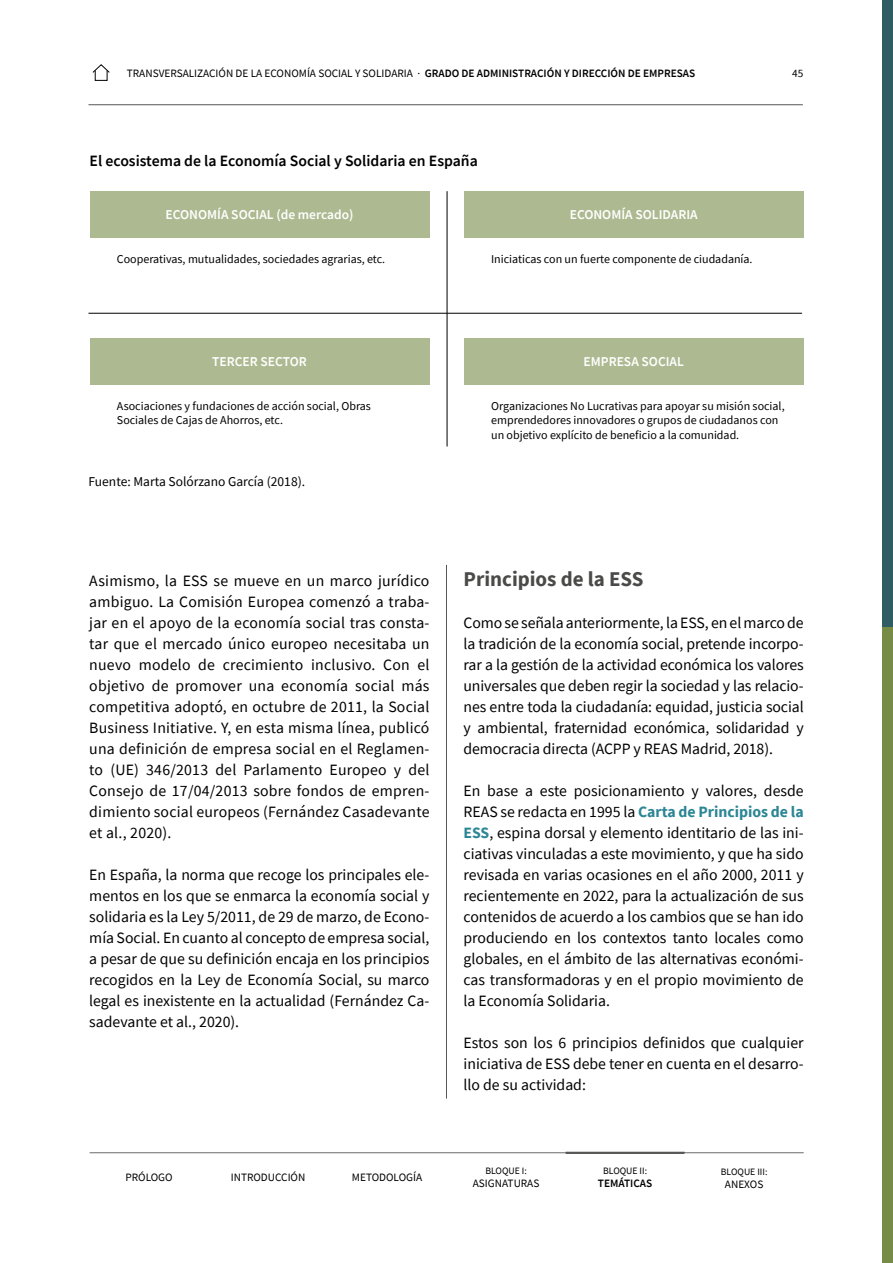
<style>
.page{position:relative;width:893px;height:1263px;background:#fff}
.page>*{position:absolute;margin:0;border:0;box-sizing:border-box;transform-origin:0 0}
.t1{font:700 21px "Source Sans Pro";color:#4a4a49}
.t2{font:15.75px/21px "Source Sans Pro";color:#000;text-align:justify}
.t3{font:600 15.75px "Source Sans Pro";color:#000}
.t4{font:600 13.5px "Source Sans Pro";color:#fff}
.t5{font:13.5px "Source Sans Pro";color:#000}
.t6{font:12px/14.4px "Source Sans Pro";color:#000}
.t7{font:11.25px "Source Sans Pro";color:#000}
.t8{font:600 11.25px "Source Sans Pro";color:#000}
.t9{font:9.75px "Source Sans Pro";color:#000}
.s1{font-weight:600}
.s2{font-weight:700;color:#2d8695}
</style>
<div class="page">
<div style="left:882px;top:523px;width:11px;height:740px;background:#778b46"></div>
<div style="left:882px;top:0;width:11px;height:627px;background:#2f5d63"></div>
<hr style="left:446px;top:565px;width:1px;height:533px;background:#575756">
<div style="left:90px;top:191px;width:339px;height:46px;background:#adb990"></div>
<div style="left:90px;top:338px;width:339px;height:46px;background:#adb990"></div>
<div style="left:464px;top:191px;width:340px;height:46px;background:#adb990"></div>
<div style="left:464px;top:338px;width:340px;height:46px;background:#adb990"></div>
<hr style="left:88px;top:313px;width:714px;height:1px;background:#000">
<hr style="left:447px;top:191px;width:1px;height:255px;background:#000">
<hr style="left:88px;top:104px;width:715px;height:1px;background:#575756">
<hr style="left:90px;top:1152px;width:714px;height:1px;background:#575756">
<hr style="left:566px;top:1152px;width:119px;height:2px;background:#575756">
<div style="left:95px;top:70px;width:13px;height:11px;border:1px solid #000"></div>
<svg style="left:92px;top:64px;width:18px;height:10px"></svg>
<p class="t7" style="left:127px;top:66px;width:570px">TRANSVERSALIZACIÓN DE LA ECONOMÍA SOCIAL Y SOLIDARIA · <span class="s1">GRADO DE ADMINISTRACIÓN Y DIRECCIÓN DE EMPRESAS</span></p>
<p class="t7" style="left:792px;top:66px;width:13px">45</p>
<p class="t3" style="left:90px;top:150px;width:390px">El ecosistema de la Economía Social y Solidaria en España</p>
<p class="t4" style="left:166px;top:206px;width:189px">ECONOMÍA SOCIAL (de mercado)</p>
<p class="t6" style="left:117px;top:252px;width:270px">Cooperativas, mutualidades, sociedades agrarias, etc.</p>
<p class="t4" style="left:570px;top:206px;width:129px">ECONOMÍA SOLIDARIA</p>
<p class="t6" style="left:491px;top:252px;width:263px">Iniciaticas con un fuerte componente de ciudadanía.</p>
<p class="t4" style="left:212px;top:353px;width:96px">TERCER SECTOR</p>
<p class="t6" style="left:117px;top:399px;width:256px">Asociaciones y fundaciones de acción social, Obras<br>Sociales de Cajas de Ahorros, etc.</p>
<p class="t5" style="left:88px;top:473px;width:218px">Fuente: Marta Solórzano García (2018).</p>
<p class="t4" style="left:583px;top:353px;width:102px">EMPRESA SOCIAL</p>
<p class="t6" style="left:491px;top:399px;width:295px">Organizaciones No Lucrativas para apoyar su misión social, emprendedores innovadores o grupos de ciudadanos con un objetivo explícito de beneficio a la comunidad.</p>
<p class="t2" style="left:89px;top:570px;width:342px">Asimismo, la ESS se mueve en un marco jurídico ambiguo. La Comisión Europea comenzó a traba&shy;jar en el apoyo de la economía social tras consta&shy;tar que el mercado único europeo necesitaba un nuevo modelo de crecimiento inclusivo. Con el objetivo de promover una economía social más competitiva adoptó, en octubre de 2011, la Social Business Initiative. Y, en esta misma línea, publicó una definición de empresa social en el Reglamen&shy;to (UE) 346/2013 del Parlamento Europeo y del Consejo de 17/04/2013 sobre fondos de empren&shy;dimiento social europeos (Fernández Casadevante et al., 2020).</p>
<p class="t2" style="left:89px;top:864px;width:342px">En España, la norma que recoge los principales ele&shy;mentos en los que se enmarca la economía social y solidaria es la Ley 5/2011, de 29 de marzo, de Econo&shy;mía Social. En cuanto al concepto de empresa social, a pesar de que su definición encaja en los principios recogidos en la Ley de Economía Social, su marco legal es inexistente en la actualidad (Fernández Ca&shy;sadevante et al., 2020).</p>
<h1 class="t1" style="left:463px;top:565px;width:182px">Principios de la ESS</h1>
<p class="t2" style="left:463px;top:612px;width:342px">Como se señala anteriormente, la ESS, en el marco de la tradición de la economía social, pretende incorpo&shy;rar a la gestión de la actividad económica los valores universales que deben regir la sociedad y las relacio&shy;nes entre toda la ciudadanía: equidad, justicia social y ambiental, fraternidad económica, solidaridad y democracia directa (ACPP y REAS Madrid, 2018).</p>
<p class="t2" style="left:463px;top:780px;width:342px">En base a este posicionamiento y valores, desde REAS se redacta en 1995 la <span class="s2">Carta de Principios de la ESS</span>, espina dorsal y elemento identitario de las ini&shy;ciativas vinculadas a este movimiento, y que ha sido revisada en varias ocasiones en el año 2000, 2011 y recientemente en 2022, para la actualización de sus contenidos de acuerdo a los cambios que se han ido produciendo en los contextos tanto locales como globales, en el ámbito de las alternativas económi&shy;cas transformadoras y en el propio movimiento de la Economía Solidaria.</p>
<p class="t2" style="left:463px;top:1032px;width:342px">Estos son los 6 principios definidos que cualquier iniciativa de ESS debe tener en cuenta en el desarro&shy;llo de su actividad:</p>
<p class="t7" style="left:352px;top:1170px;width:72px">METODOLOGÍA</p>
<p class="t9" style="left:603px;top:1165px;width:46px">BLOQUE II:</p>
<p class="t9" style="left:485px;top:1165px;width:43px">BLOQUE I:</p>
<p class="t7" style="left:473px;top:1176px;width:68px">ASIGNATURAS</p>
<p class="t7" style="left:125px;top:1170px;width:49px">PRÓLOGO</p>
<p class="t7" style="left:231px;top:1170px;width:76px">INTRODUCCIÓN</p>
<p class="t9" style="left:721px;top:1165px;width:48px">BLOQUE III:</p>
<p class="t7" style="left:725px;top:1177px;width:40px">ANEXOS</p>
<p class="t8" style="left:598px;top:1176px;width:56px">TEMÁTICAS</p>
</div>
